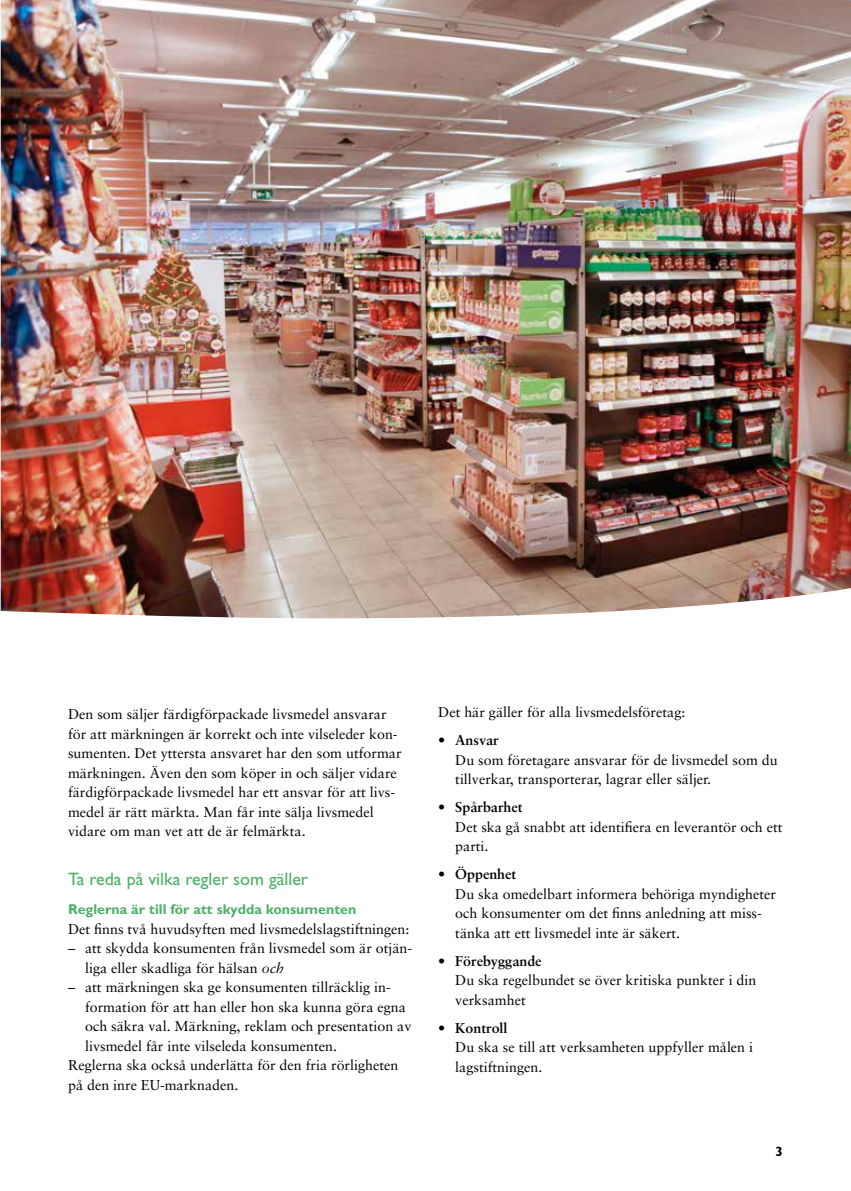
<style>
.page{position:relative;width:851px;height:1191px;background:#fff}
.page>*{position:absolute;margin:0;border:0;box-sizing:border-box;transform-origin:0 0}
.t1{font:18px "Gill Sans CE";color:#4bb166}
.t2{font:14.25px/19.5px "Sabon";color:#000}
.t3{font:700 14.25px "Gill Sans CE";color:#4bb166}
.t4{font:700 13.5px "Gill Sans CE";color:#000}
.s1{font-family:"Sabon CE";font-style:italic}
.s2{font-weight:700}
</style>
<div class="page">
<img style="left:1px;top:0;width:849px;height:618px">
<p class="t2" style="left:68px;top:704px;width:335px">Den som säljer färdigförpackade livsmedel ansvarar för att märkningen är korrekt och inte vilseleder kon&shy;sumenten. Det yttersta ansvaret har den som utformar märkningen. Även den som köper in och säljer vidare färdigförpackade livsmedel har ett ansvar för att livs&shy;medel är rätt märkta. Man får inte sälja livsmedel vidare om man vet att de är felmärkta.</p>
<p class="t1" style="left:68px;top:868px;width:241px">Ta reda på vilka regler som gäller</p>
<p class="t3" style="left:68px;top:901px;width:290px">Reglerna är till för att skydda konsumenten</p>
<p class="t2" style="left:68px;top:919px;width:343px">Det finns två huvudsyften med livsmedelslagstiftningen:</p>
<p class="t2" style="left:85px;top:938px;width:328px;text-indent:-17px">– att skydda konsumenten från livsmedel som är otjän&shy;liga eller skadliga för hälsan <span class="s1">och</span></p>
<p class="t2" style="left:68px;top:977px;width:324px">– att märkningen ska ge konsumenten tillräcklig in-</p>
<p class="t2" style="left:85px;top:997px;width:322px">formation för att han eller hon ska kunna göra egna</p>
<p class="t2" style="left:85px;top:1016px;width:328px">och säkra val. Märkning, reklam och presentation av</p>
<p class="t2" style="left:85px;top:1036px;width:253px">livsmedel får inte vilseleda konsumenten.</p>
<p class="t2" style="left:68px;top:1055px;width:332px">Reglerna ska också underlätta för den fria rörligheten</p>
<p class="t2" style="left:68px;top:1075px;width:172px">på den inre EU-marknaden.</p>
<p class="t2" style="left:438px;top:702px;width:249px">Det här gäller för alla livsmedelsföretag:</p>
<p class="t2" style="left:455px;top:730px;width:324px;text-indent:-17px">• <span class="s2">Ansvar<br></span>Du som företagare ansvarar för de livsmedel som du tillverkar, transporterar, lagrar eller säljer.</p>
<p class="t2" style="left:455px;top:797px;width:328px;text-indent:-17px">• <span class="s2">Spårbarhet<br></span>Det ska gå snabbt att identifiera en leverantör och ett parti.</p>
<p class="t2" style="left:455px;top:864px;width:322px;text-indent:-17px">• <span class="s2">Öppenhet<br></span>Du ska omedelbart informera behöriga myndigheter och konsumenter om det finns anledning att miss&shy;tänka att ett livsmedel inte är säkert.</p>
<p class="t2" style="left:455px;top:950px;width:302px;text-indent:-17px">• <span class="s2">Förebyggande<br></span>Du ska regelbundet se över kritiska punkter i din verksamhet</p>
<p class="t2" style="left:455px;top:1017px;width:299px;text-indent:-17px">• <span class="s2">Kontroll<br></span>Du ska se till att verksamheten uppfyller målen i lagstiftningen.</p>
<p class="t4" style="left:775px;top:1143px;width:9px">3</p>
</div>
